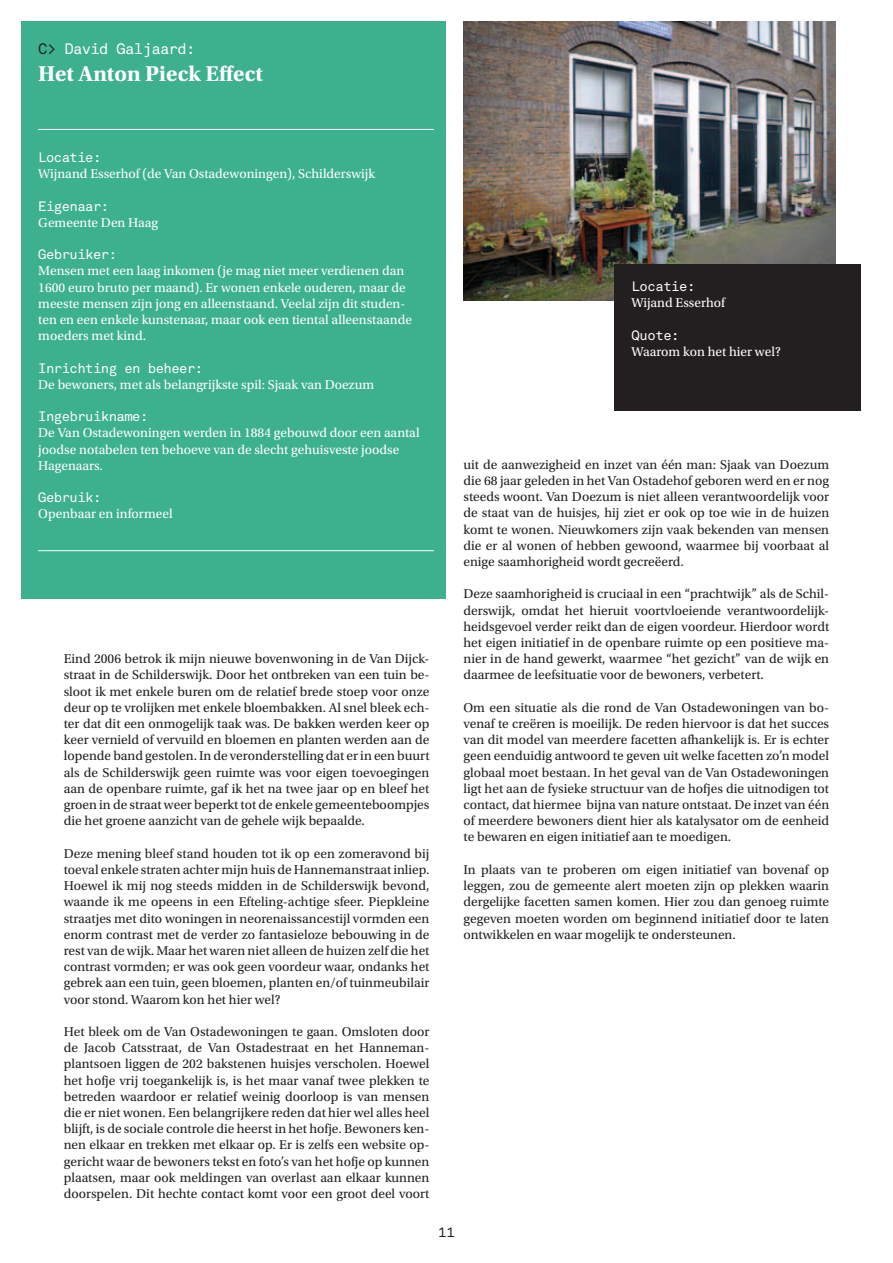
<style>
.page{position:relative;width:893px;height:1263px;background:#fff}
.page>*{position:absolute;margin:0;border:0;box-sizing:border-box;transform-origin:0 0}
.t1{font:700 22.5px "Utopia Std";color:#fff}
.t2{font:15px "Akkurat Mono";letter-spacing:-.04em;color:#fff}
.t3{font:13.5px/16.2px "Utopia Std";color:#231f20;text-align:justify}
.t4{font:13.5px/16.2px "Utopia Std";color:#fff}
.t5{font:13.5px "Akkurat Mono";letter-spacing:-.04em;color:#fff}
.t6{font:13.5px "Akkurat Mono";color:#231f20}
.s1{color:#231f20}
</style>
<div class="page">
<div style="left:21px;top:21px;width:425px;height:577px;background:#3db18d"></div>
<hr style="left:38px;top:129px;width:396px;height:1px;background:#fff">
<hr style="left:38px;top:550px;width:396px;height:1px;background:#fff">
<img style="left:463px;top:21px;width:373px;height:279px">
<div style="left:614px;top:264px;width:247px;height:146px;background:#231f20"></div>
<p class="t2" style="left:38px;top:39px;width:159px"><span class="s1">C&gt;</span> David Galjaard:</p>
<h1 class="t1" style="left:38px;top:61px;width:226px">Het Anton Pieck Effect</h1>
<p class="t5" style="left:38px;top:149px;width:65px">Locatie:</p>
<p class="t4" style="left:38px;top:166px;width:339px">Wijnand Esserhof (de Van Ostadewoningen), Schilderswijk</p>
<p class="t5" style="left:38px;top:197px;width:73px">Eigenaar:</p>
<p class="t4" style="left:38px;top:215px;width:121px">Gemeente Den Haag</p>
<p class="t5" style="left:38px;top:246px;width:80px">Gebruiker:</p>
<p class="t4" style="left:38px;top:263px;width:375px">Mensen met een laag inkomen (je mag niet meer verdienen dan 1600 euro bruto per maand). Er wonen enkele ouderen, maar de meeste mensen zijn jong en alleenstaand. Veelal zijn dit studen&shy;ten en een enkele kunstenaar, maar ook een tiental alleenstaande moeders met kind.</p>
<p class="t5" style="left:38px;top:359px;width:166px">Inrichting en beheer:</p>
<p class="t4" style="left:38px;top:377px;width:337px">De bewoners, met als belangrijkste spil: Sjaak van Doezum</p>
<p class="t5" style="left:38px;top:408px;width:112px">Ingebruikname:</p>
<p class="t4" style="left:38px;top:425px;width:383px">De Van Ostadewoningen werden in 1884 gebouwd door een aantal joodse notabelen ten behoeve van de slecht gehuisveste joodse<br>Hagenaars.</p>
<p class="t5" style="left:38px;top:489px;width:65px">Gebruik:</p>
<p class="t4" style="left:38px;top:506px;width:136px">Openbaar en informeel</p>
<p class="t3" style="left:64px;top:651px;width:367px">Eind 2006 betrok ik mijn nieuwe bovenwoning in de Van Dijck&shy;straat in de Schilderswijk. Door het ontbreken van een tuin be&shy;sloot ik met enkele buren om de relatief brede stoep voor onze deur op te vrolijken met enkele bloembakken. Al snel bleek ech&shy;ter dat dit een onmogelijk taak was. De bakken werden keer op keer vernield of vervuild en bloemen en planten werden aan de lopende band gestolen. In de veronderstelling dat er in een buurt als de Schilderswijk geen ruimte was voor eigen toevoegingen aan de openbare ruimte, gaf ik het na twee jaar op en bleef het groen in de straat weer beperkt tot de enkele gemeenteboompjes die het groene aanzicht van de gehele wijk bepaalde.</p>
<p class="t3" style="left:64px;top:845px;width:367px">Deze mening bleef stand houden tot ik op een zomeravond bij toeval enkele straten achter mijn huis de Hannemanstraat inliep.<br>Hoewel ik mij nog steeds midden in de Schilderswijk bevond, waande ik me opeens in een Efteling-achtige sfeer. Piepkleine straatjes met dito woningen in neorenaissancestijl vormden een enorm contrast met de verder zo fantasieloze bebouwing in de rest van de wijk. Maar het waren niet alleen de huizen zelf die het contrast vormden; er was ook geen voordeur waar, ondanks het gebrek aan een tuin, geen bloemen, planten en/of tuinmeubilair voor stond. Waarom kon het hier wel?</p>
<p class="t3" style="left:64px;top:1024px;width:367px">Het bleek om de Van Ostadewoningen te gaan. Omsloten door de Jacob Catsstraat, de Van Ostadestraat en het Hanneman&shy;plantsoen liggen de 202 bakstenen huisjes verscholen. Hoewel het hofje vrij toegankelijk is, is het maar vanaf twee plekken te betreden waardoor er relatief weinig doorloop is van mensen die er niet wonen. Een belangrijkere reden dat hier wel alles heel blijft, is de sociale controle die heerst in het hofje. Bewoners ken&shy;nen elkaar en trekken met elkaar op. Er is zelfs een website op&shy;gericht waar de bewoners tekst en foto’s van het hofje op kunnen plaatsen, maar ook meldingen van overlast aan elkaar kunnen doorspelen. Dit hechte contact komt voor een groot deel voort</p>
<p class="t5" style="left:631px;top:278px;width:66px">Locatie:</p>
<p class="t4" style="left:631px;top:295px;width:95px">Wijand Esserhof</p>
<p class="t5" style="left:631px;top:326px;width:50px">Quote:</p>
<p class="t4" style="left:631px;top:344px;width:151px">Waarom kon het hier wel?</p>
<p class="t3" style="left:463px;top:457px;width:367px">uit de aanwezigheid en inzet van één man: Sjaak van Doezum die 68 jaar geleden in het Van Ostadehof geboren werd en er nog steeds woont. Van Doezum is niet alleen verantwoordelijk voor de staat van de huisjes, hij ziet er ook op toe wie in de huizen komt te wonen. Nieuwkomers zijn vaak bekenden van mensen die er al wonen of hebben gewoond, waarmee bij voorbaat al enige saamhorigheid wordt gecreëerd.</p>
<p class="t3" style="left:463px;top:586px;width:367px">Deze saamhorigheid is cruciaal in een “prachtwijk” als de Schil&shy;derswijk, omdat het hieruit voortvloeiende verantwoordelijk&shy;heidsgevoel verder reikt dan de eigen voordeur. Hierdoor wordt het eigen initiatief in de openbare ruimte op een positieve ma&shy;nier in de hand gewerkt, waarmee “het gezicht” van de wijk en daarmee de leefsituatie voor de bewoners, verbetert.</p>
<p class="t3" style="left:463px;top:700px;width:367px">Om een situatie als die rond de Van Ostadewoningen van bo&shy;venaf te creëren is moeilijk. De reden hiervoor is dat het succes van dit model van meerdere facetten afhankelijk is. Er is echter geen eenduidig antwoord te geven uit welke facetten zo’n model globaal moet bestaan. In het geval van de Van Ostadewoningen ligt het aan de fysieke structuur van de hofjes die uitnodigen tot contact, dat hiermee bijna van nature ontstaat. De inzet van één of meerdere bewoners dient hier als katalysator om de eenheid te bewaren en eigen initiatief aan te moedigen.</p>
<p class="t3" style="left:463px;top:862px;width:367px">In plaats van te proberen om eigen initiatief van bovenaf op leggen, zou de gemeente alert moeten zijn op plekken waarin dergelijke facetten samen komen. Hier zou dan genoeg ruimte gegeven moeten worden om beginnend initiatief door te laten ontwikkelen en waar mogelijk te ondersteunen.</p>
<p class="t6" style="left:438px;top:1224px;width:18px">11</p>
</div>
